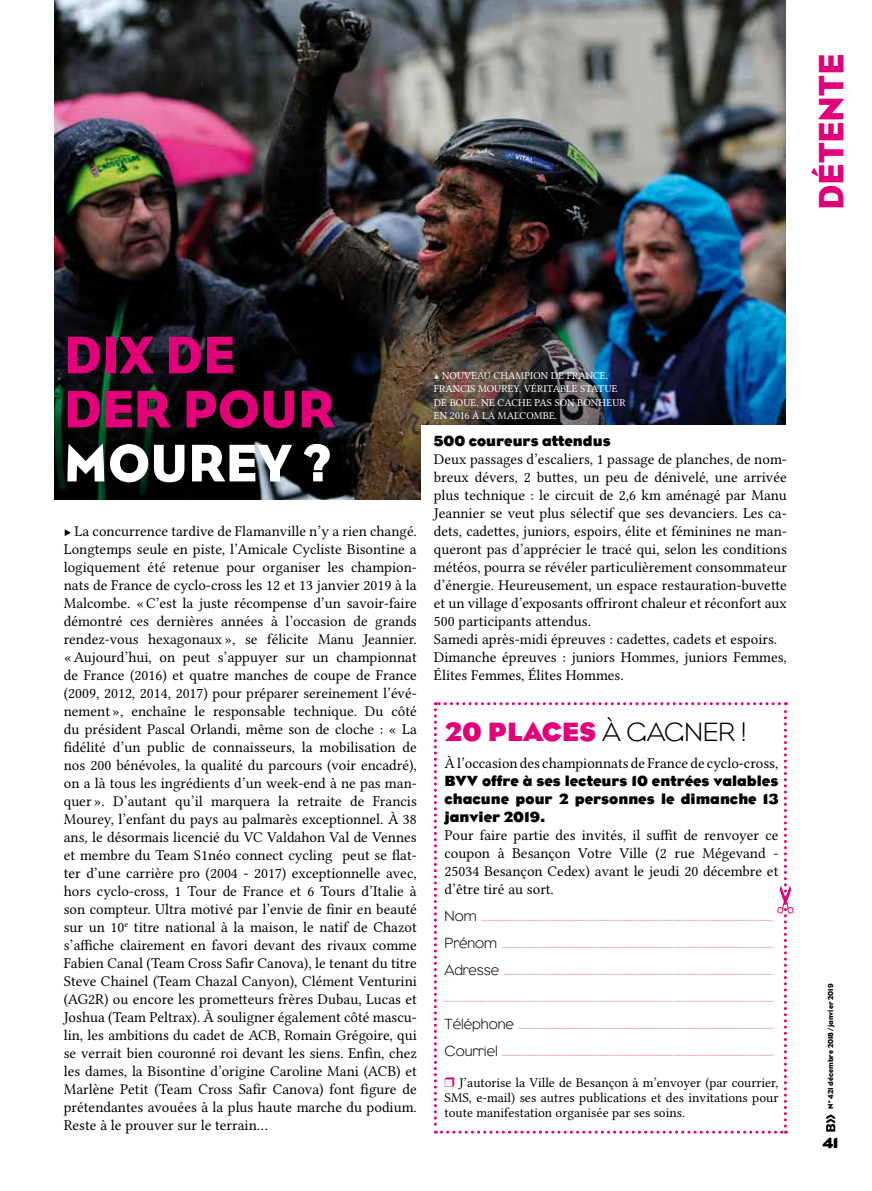
<style>
.page{position:relative;width:872px;height:1191px;background:#fff}
.page>*{position:absolute;margin:0;border:0;box-sizing:border-box;transform-origin:0 0}
.t1{font:54px/54px "Bureau Eagle";color:#e2007a}
.t2{font:54px "Bureau Eagle";color:#fff}
.t3{font:36px "Bureau Eagle";color:#e2007a}
.t4{font:700 27px "Bureau Eagle";color:#e2007a}
.t5{font:15px/18px "Lin Libertine O";color:#000;text-align:justify}
.t6{font:300 15px/27px "Eagle";color:#ed87b2;text-align:justify}
.t7{font:700 15px/18px "Bureau Eagle";color:#000;text-align:justify}
.t8{font:13.5px/15px "Lin Libertine O";color:#000;text-align:justify}
.t9{font:10.5px/13.5px "Lin Libertine O";letter-spacing:.005em;color:#fff}
.t10{font:7.5px "Bureau Eagle";color:#000}
.s1{font-family:"Eagle";font-weight:300;color:#000}
.s2{color:#000}
</style>
<div class="page">
<svg style="left:826px;top:1114px;width:9px;height:17px"></svg>
<img style="left:54px;top:0;width:731px;height:499px">
<div style="left:421px;top:425px;width:379px;height:270px;background:#fff"></div>
<svg style="left:434px;top:702px;width:359px;height:431px"></svg>
<h2 class="t3" style="left:810px;top:210px;width:157px;rotate:-90deg">DÉTENTE</h2>
<h1 class="t1" style="left:64px;top:328px;width:273px">DIX DE<br>DER POUR</h1>
<h1 class="t2" style="left:64px;top:432px;width:268px">MOUREY ?</h1>
<p class="t5" style="left:64px;top:522px;width:354px">▶ La concurrence tardive de Flamanville n’y a rien changé.<br>Longtemps seule en piste, l’Amicale Cycliste Bisontine a logiquement été retenue pour organiser les champion&shy;nats de France de cyclo-cross les 12 et 13 janvier 2019 à la Malcombe. « C’est la juste récompense d’un savoir-faire démontré ces dernières années à l’occasion de grands rendez-vous hexagonaux », se félicite Manu Jeannier. « Aujourd’hui, on peut s’appuyer sur un championnat de France (2016) et quatre manches de coupe de France (2009, 2012, 2014, 2017) pour préparer sereinement l’évé&shy;nement », enchaîne le responsable technique. Du côté du président Pascal Orlandi, même son de cloche : « La fidélité d’un public de connaisseurs, la mobilisation de nos 200 bénévoles, la qualité du parcours (voir encadré), on a là tous les ingrédients d’un week-end à ne pas man&shy;quer ». D’autant qu’il marquera la retraite de Francis Mourey, l’enfant du pays au palmarès exceptionnel. À 38 ans, le désormais licencié du VC Valdahon Val de Vennes et membre du Team S1néo connect cycling peut se flat&shy;ter d’une carrière pro (2004 - 2017) exceptionnelle avec, hors cyclo-cross, 1 Tour de France et 6 Tours d’Italie à son compteur. Ultra motivé par l’envie de finir en beauté sur un 10<sup>e</sup> titre national à la maison, le natif de Chazot s’affiche clairement en favori devant des rivaux comme Fabien Canal (Team Cross Safir Canova), le tenant du titre Steve Chainel (Team Chazal Canyon), Clément Venturini (AG2R) ou encore les prometteurs frères Dubau, Lucas et Joshua (Team Peltrax). À souligner également côté mascu&shy;lin, les ambitions du cadet de ACB, Romain Grégoire, qui se verrait bien couronné roi devant les siens. Enfin, chez les dames, la Bisontine d’origine Caroline Mani (ACB) et Marlène Petit (Team Cross Safir Canova) font figure de prétendantes avouées à la plus haute marche du podium.<br>Reste à le prouver sur le terrain…</p>
<p class="t9" style="left:434px;top:369px;width:193px">▲ NOUVEAU CHAMPION DE FRANCE,<br>FRANCIS MOUREY, VÉRITABLE STATUE<br>DE BOUE, NE CACHE PAS SON BONHEUR<br>EN 2016 À LA MALCOMBE.</p>
<p class="t7" style="left:434px;top:431px;width:178px">500 coureurs attendus</p>
<p class="t5" style="left:434px;top:450px;width:354px;text-align:left">Deux passages d’escaliers, 1 passage de planches, de nom&shy;breux dévers, 2 buttes, un peu de dénivelé, une arrivée plus technique : le circuit de 2,6 km aménagé par Manu Jeannier se veut plus sélectif que ses devanciers. Les ca&shy;dets, cadettes, juniors, espoirs, élite et féminines ne man&shy;queront pas d’apprécier le tracé qui, selon les conditions météos, pourra se révéler particulièrement consommateur d’énergie. Heureusement, un espace restauration-buvette et un village d’exposants offriront chaleur et réconfort aux 500 participants attendus.<br>Samedi après-midi épreuves : cadettes, cadets et espoirs.<br>Dimanche épreuves : juniors Hommes, juniors Femmes, Élites Femmes, Élites Hommes.</p>
<h3 class="t4" style="left:444px;top:717px;width:303px">20 PLACES <span class="s1">À GAGNER !</span></h3>
<p class="t5" style="left:444px;top:754px;width:335px">À l’occasion des championnats de France de cyclo-cross,</p>
<p class="t7" style="left:444px;top:772px;width:335px">BVV offre à ses lecteurs 10 entrées valables chacune pour 2 personnes le dimanche 13 janvier 2019.</p>
<p class="t5" style="left:444px;top:826px;width:335px">Pour faire partie des invités, il suffit de renvoyer ce coupon à Besançon Votre Ville (2 rue Mégevand - 25034 Besançon Cedex) avant le jeudi 20 décembre et d’être tiré au sort.</p>
<p class="t6" style="left:444px;top:902px;width:330px"><span class="s2">Nom</span> ..............................................................................................................................................<br><span class="s2">Prénom</span> ....................................................................................................................................<br><span class="s2">Adresse</span> ................................................................................................................................... ................................................................................................................................................................<br><span class="s2">Téléphone</span> ............................................................................................................................<br><span class="s2">Courriel</span> ....................................................................................................................................</p>
<p class="t8" style="left:444px;top:1075px;width:335px;text-indent:15px">J’autorise la Ville de Besançon à m’envoyer (par courrier, SMS, e-mail) ses autres publications et des invitations pour toute manifestation organisée par ses soins.</p>
<p class="t10" style="left:826px;top:1108px;width:126px;rotate:-90deg">N<sup>o</sup> 421 décembre 2018/ janvier 2019</p>
<p class="t7" style="left:822px;top:1133px;width:17px">41</p>
</div>
